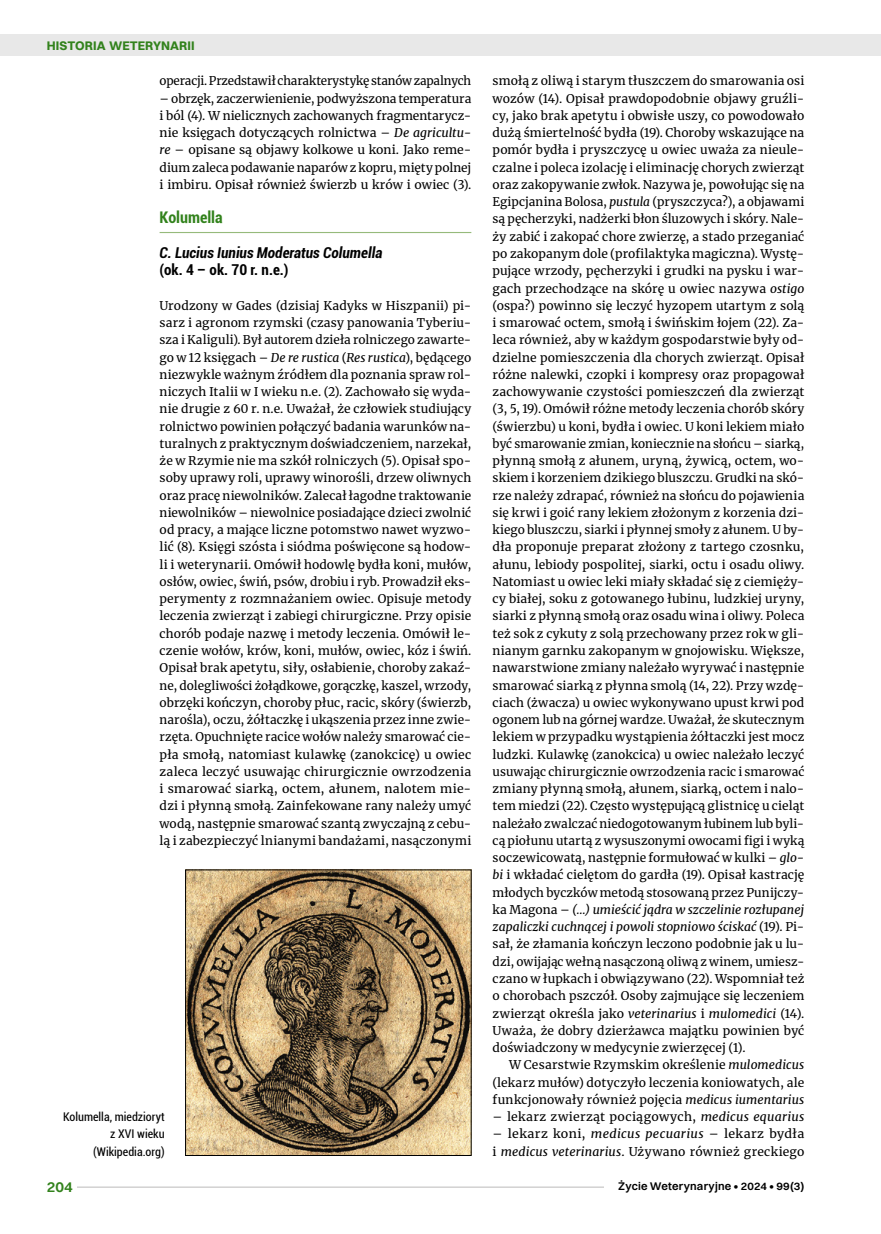
<style>
.page{position:relative;width:881px;height:1234px;background:#fff}
.page>*{position:absolute;margin:0;border:0;box-sizing:border-box;transform-origin:0 0}
.t1{font:700 condensed 16.05px "Roboto";color:#32821c}
.t2{font:italic 700 condensed 15px "Roboto";color:#000}
.t3{font:700 condensed 15px "Roboto";color:#000}
.t4{font:600 15px "Switzer";color:#32821c}
.t5{font:700 12.6px "Switzer";letter-spacing:.005em;color:#32821c}
.t6{font:12px/17.2px "Merriweather";letter-spacing:.01em;color:#000;text-align:justify}
.t7{font:12px/17.2px "Merriweather";letter-spacing:.03em;color:#000}
.t8{font:12px "Merriweather";letter-spacing:-.01em;color:#000}
.t9{font:condensed 12px/17.2px "Roboto";color:#000;text-align:right}
.t10{font:600 11.25px "Switzer";letter-spacing:.015em;color:#000}
.s1{font-style:italic}
</style>
<div class="page">
<hr style="left:159px;top:232px;width:312px;height:1px;background:#96ba7b">
<img style="left:187px;top:871px;width:282px;height:282px">
<div style="left:0;top:35px;width:880px;height:21px;background:#e8e8e8"></div>
<hr style="left:47px;top:1186px;width:565px;height:1px;background:#d2d1d1">
<div style="left:47px;top:1178px;width:30px;height:15px;background:#fff"></div>
<div style="left:604px;top:1180px;width:200px;height:13px;background:#fff"></div>
<p class="t5" style="left:47px;top:37px;width:149px">HISTORIA WETERYNARII</p>
<p class="t8" style="left:159px;top:73px;width:313px">operacji. Przedstawił charakterystykę stanów zapalnych</p>
<p class="t6" style="left:159px;top:89px;width:313px">– obrzęk, zaczerwienienie, podwyższona temperatura i ból (4). W nielicznych zachowanych fragmentarycz&shy;nie księgach dotyczących rolnictwa – <span class="s1">De agricultu&shy;re</span> – opisane są objawy kolkowe u koni. Jako reme&shy;dium zaleca podawanie naparów z kopru, mięty polnej i imbiru. Opisał również świerzb u krów i owiec (3).</p>
<h1 class="t1" style="left:159px;top:206px;width:65px">Kolumella</h1>
<p class="t2" style="left:159px;top:242px;width:224px">C. Lucius Iunius Moderatus Columella</p>
<p class="t3" style="left:159px;top:259px;width:130px">(ok. 4 – ok. 70 r. n.e.)</p>
<p class="t6" style="left:159px;top:296px;width:313px">Urodzony w Gades (dzisiaj Kadyks w Hiszpanii) pi&shy;sarz i agronom rzymski (czasy panowania Tyberiu&shy;sza i Kaliguli). Był autorem dzieła rolniczego zawarte&shy;go w 12 księgach – <span class="s1">De re rustica</span> (<span class="s1">Res rustica</span>), będącego niezwykle ważnym źródłem dla poznania spraw rol&shy;niczych Italii w I wieku n.e. (2). Zachowało się wyda&shy;nie drugie z 60 r. n.e. Uważał, że człowiek studiujący rolnictwo powinien połączyć badania warunków na&shy;turalnych z praktycznym doświadczeniem, narzekał, że w Rzymie nie ma szkół rolniczych (5). Opisał spo&shy;soby uprawy roli, uprawy winorośli, drzew oliwnych oraz pracę niewolników. Zalecał łagodne traktowanie niewolników – niewolnice posiadające dzieci zwolnić od pracy, a mające liczne potomstwo nawet wyzwo&shy;lić (8). Księgi szósta i siódma poświęcone są hodow&shy;li i weterynarii. Omówił hodowlę bydła koni, mułów, osłów, owiec, świń, psów, drobiu i ryb. Prowadził eks&shy;perymenty z rozmnażaniem owiec. Opisuje metody leczenia zwierząt i zabiegi chirurgiczne. Przy opisie chorób podaje nazwę i metody leczenia. Omówił le&shy;czenie wołów, krów, koni, mułów, owiec, kóz i świń.<br>Opisał brak apetytu, siły, osłabienie, choroby zakaź&shy;ne, dolegliwości żołądkowe, gorączkę, kaszel, wrzody, obrzęki kończyn, choroby płuc, racic, skóry (świerzb, narośla), oczu, żółtaczkę i ukąszenia przez inne zwie&shy;rzęta. Opuchnięte racice wołów należy smarować cie&shy;pła smołą, natomiast kulawkę (zanokcicę) u owiec zaleca leczyć usuwając chirurgicznie owrzodzenia i smarować siarką, octem, ałunem, nalotem mie&shy;dzi i płynną smołą. Zainfekowane rany należy umyć wodą, następnie smarować szantą zwyczajną z cebu&shy;lą i zabezpieczyć lnianymi bandażami, nasączonymi</p>
<p class="t9" style="left:63px;top:1107px;width:103px">Kolumella, miedzioryt z XVI wieku (Wikipedia.org)</p>
<p class="t6" style="left:492px;top:72px;width:313px">smołą z oliwą i starym tłuszczem do smarowania osi wozów (14). Opisał prawdopodobnie objawy gruźli&shy;cy, jako brak apetytu i obwisłe uszy, co powodowało dużą śmiertelność bydła (19). Choroby wskazujące na pomór bydła i pryszczycę u owiec uważa za nieule&shy;czalne i poleca izolację i eliminację chorych zwierząt oraz zakopywanie zwłok. Nazywa je, powołując się na Egipcjanina Bolosa, <span class="s1">pustula</span> (pryszczyca?), a objawami są pęcherzyki, nadżerki błon śluzowych i skóry. Nale&shy;ży zabić i zakopać chore zwierzę, a stado przeganiać po zakopanym dole (profilaktyka magiczna). Wystę&shy;pujące wrzody, pęcherzyki i grudki na pysku i war&shy;gach przechodzące na skórę u owiec nazywa <span class="s1">ostigo </span>(ospa?) powinno się leczyć hyzopem utartym z solą i smarować octem, smołą i świńskim łojem (22). Za&shy;leca również, aby w każdym gospodarstwie były od&shy;dzielne pomieszczenia dla chorych zwierząt. Opisał różne nalewki, czopki i kompresy oraz propagował zachowywanie czystości pomieszczeń dla zwierząt (3, 5, 19). Omówił różne metody leczenia chorób skóry (świerzbu) u koni, bydła i owiec. U koni lekiem miało być smarowanie zmian, koniecznie na słońcu – siarką, płynną smołą z ałunem, uryną, żywicą, octem, wo&shy;skiem i korzeniem dzikiego bluszczu. Grudki na skó&shy;rze należy zdrapać, również na słońcu do pojawienia się krwi i goić rany lekiem złożonym z korzenia dzi&shy;kiego bluszczu, siarki i płynnej smoły z ałunem. U by&shy;dła proponuje preparat złożony z tartego czosnku, ałunu, lebiody pospolitej, siarki, octu i osadu oliwy.<br>Natomiast u owiec leki miały składać się z ciemięży&shy;cy białej, soku z gotowanego łubinu, ludzkiej uryny, siarki z płynną smołą oraz osadu wina i oliwy. Poleca też sok z cykuty z solą przechowany przez rok w gli&shy;nianym garnku zakopanym w gnojowisku. Większe, nawarstwione zmiany należało wyrywać i następnie smarować siarką z płynna smolą (14, 22). Przy wzdę&shy;ciach (żwacza) u owiec wykonywano upust krwi pod ogonem lub na górnej wardze. Uważał, że skutecznym lekiem w przypadku wystąpienia żółtaczki jest mocz ludzki. Kulawkę (zanokcica) u owiec należało leczyć usuwając chirurgicznie owrzodzenia racic i smarować zmiany płynną smołą, ałunem, siarką, octem i nalo&shy;tem miedzi (22). Często występującą glistnicę u cieląt należało zwalczać niedogotowanym łubinem lub byli&shy;cą piołunu utartą z wysuszonymi owocami figi i wyką soczewicowatą, następnie formułować w kulki – <span class="s1">glo&shy;bi</span> i wkładać cielętom do gardła (19). Opisał kastrację młodych byczków metodą stosowaną przez Punijczy&shy;ka Magona – <span class="s1">(...) umieścić jądra w szczelinie rozłupanej zapaliczki cuchnącej i powoli stopniowo ściskać</span> (19). Pi&shy;sał, że złamania kończyn leczono podobnie jak u lu&shy;dzi, owijając wełną nasączoną oliwą z winem, umiesz&shy;czano w łupkach i obwiązywano (22). Wspomniał też o chorobach pszczół. Osoby zajmujące się leczeniem zwierząt określa jako <span class="s1">veterinarius</span> i <span class="s1">mulomedici</span> (14).<br>Uważa, że dobry dzierżawca majątku powinien być doświadczony w medycynie zwierzęcej (1).</p>
<p class="t6" style="left:492px;top:1055px;width:313px;text-indent:16px">W Cesarstwie Rzymskim określenie <span class="s1">mulomedicus </span>(lekarz mułów) dotyczyło leczenia koniowatych, ale funkcjonowały również pojęcia <span class="s1">medicus iumentarius</span></p>
<p class="t6" style="left:492px;top:1107px;width:313px">– lekarz zwierząt pociągowych, <span class="s1">medicus equarius</span></p>
<p class="t7" style="left:492px;top:1124px;width:313px">– lekarz koni, <span class="s1">medicus pecuarius</span> – lekarz bydła i <span class="s1">medicus veterinarius</span>. Używano również greckiego</p>
<p class="t4" style="left:47px;top:1177px;width:27px">204</p>
<p class="t10" style="left:618px;top:1179px;width:187px">Życie Weterynaryjne • 2024 • 99(3)</p>
</div>
